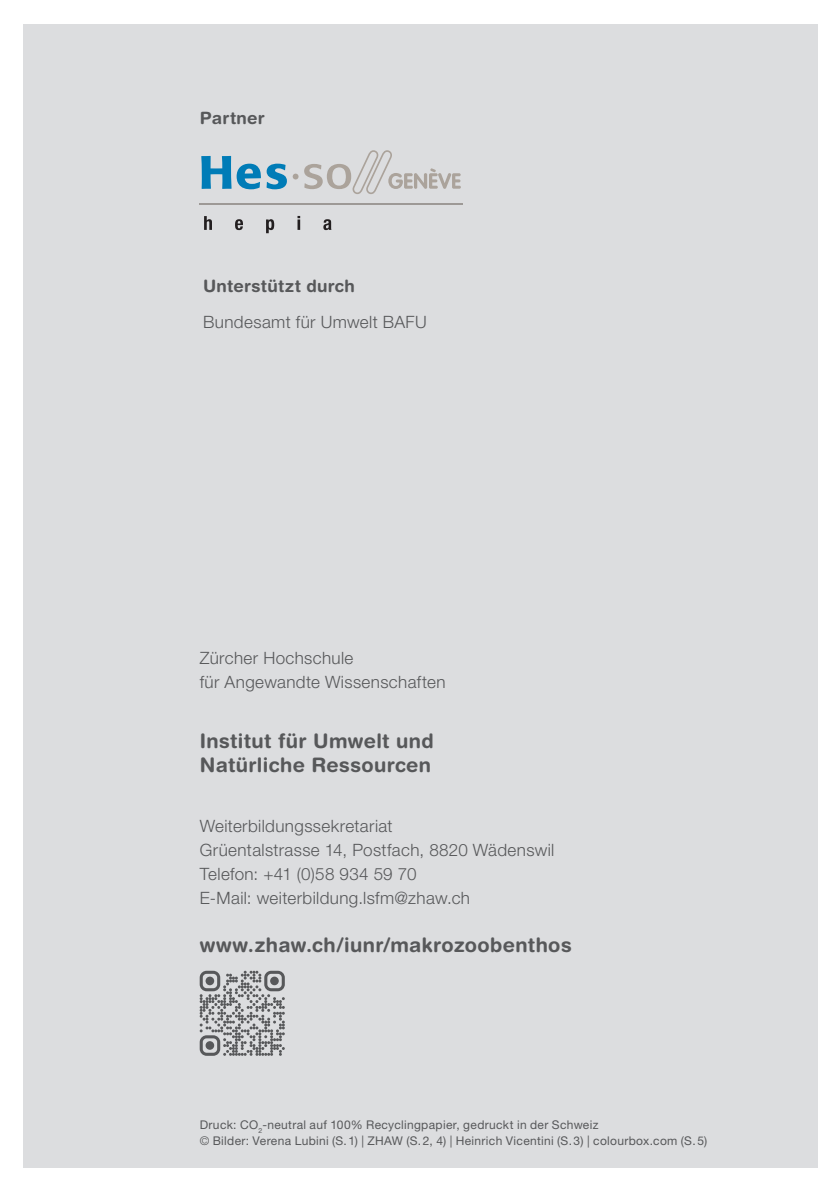
<style>
.page{position:relative;width:840px;height:1191px;background:#fff}
.page>*{position:absolute;margin:0;border:0;box-sizing:border-box;transform-origin:0 0}
.t1{font:700 20px/24px "Helvetica Rounded LT Std";letter-spacing:.02em;color:#57585a}
.t2{font:300 17px/24px "Helvetica Neue LT Pro";letter-spacing:.02em;color:#57585a}
.t3{font:700 17px "Helvetica Rounded LT Std";letter-spacing:.015em;color:#57585a}
.t4{font:12px/16px "Helvetica Neue LT Pro";letter-spacing:.025em;color:#57585a}
.s1{font-weight:300}
</style>
<div class="page">
<div style="left:23px;top:24px;width:793px;height:1144px;background:#dcdddf"></div>
<svg style="left:199px;top:970px;width:86px;height:85px"></svg>
<div style="left:205px;top:976px;width:9px;height:9px;background:#57585a;border-radius:50%"></div>
<div style="left:270px;top:976px;width:8px;height:9px;background:#57585a;border-radius:50%"></div>
<div style="left:205px;top:1041px;width:9px;height:8px;background:#57585a;border-radius:50%"></div>
<svg style="left:201px;top:156px;width:97px;height:33px"></svg>
<svg style="left:304px;top:150px;width:156px;height:44px"></svg>
<svg style="left:204px;top:216px;width:8px;height:14px"></svg>
<svg style="left:235px;top:219px;width:8px;height:11px"></svg>
<svg style="left:266px;top:219px;width:8px;height:14px"></svg>
<svg style="left:297px;top:216px;width:3px;height:14px"></svg>
<svg style="left:323px;top:219px;width:8px;height:11px"></svg>
<hr style="left:200px;top:203px;width:263px;height:1px;background:#9d9996">
<p class="t3" style="left:200px;top:107px;width:67px">Partner</p>
<p class="t3" style="left:203px;top:275px;width:153px">Unterstützt durch</p>
<p class="t2" style="left:203px;top:309px;width:225px">Bundesamt für Umwelt BAFU</p>
<p class="t2" style="left:200px;top:645px;width:247px">Zürcher Hochschule<br>für Angewandte Wissenschaften</p>
<p class="t1" style="left:200px;top:728px;width:235px">Institut für Umwelt und<br>Natürliche Ressourcen</p>
<p class="t2" style="left:200px;top:813px;width:356px">Weiterbildungssekretariat<br>Grüentalstrasse 14, Postfach, 8820 Wädenswil Telefon: +41 (0)58 934 59 70<br>E-Mail: weiterbildung.lsfm@zhaw.ch</p>
<p class="t1" style="left:200px;top:932px;width:373px">www.zhaw.ch/iunr/makrozoobenthos</p>
<p class="t4" style="left:199px;top:1116px;width:509px">Druck: CO<sub>2</sub>-neutral auf 100% Recyclingpapier, gedruckt in der Schweiz<br><span class="s1">©</span> Bilder: Verena Lubini (S.1) | ZHAW (S.2, 4) | Heinrich Vicentini (S.3) | colourbox.com (S.5)</p>
</div>
